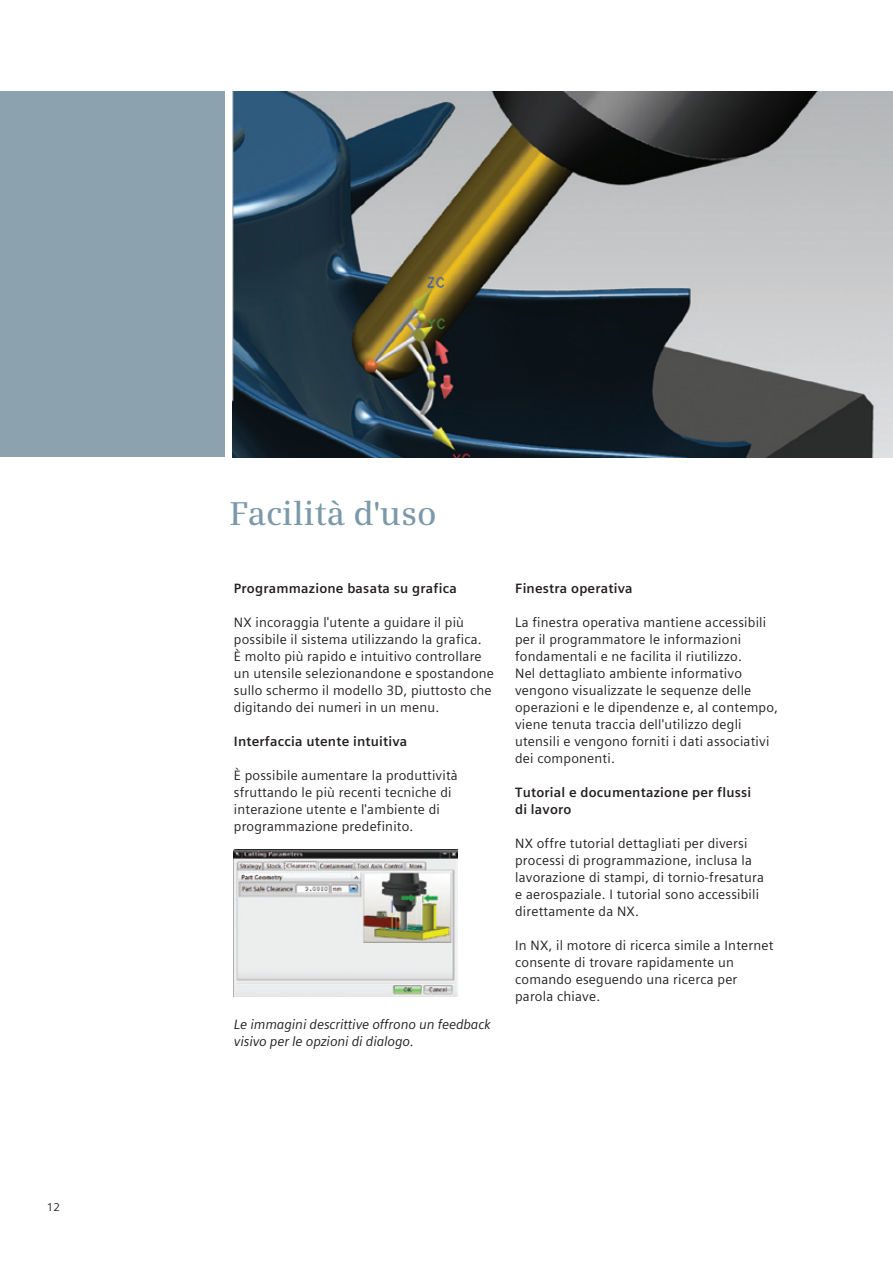
<style>
.page{position:relative;width:893px;height:1263px;background:#fff}
.page>*{position:absolute;margin:0;border:0;box-sizing:border-box;transform-origin:0 0}
._01__Headline__22pt{font:600 33px "Siemens Serif";letter-spacing:.005em;color:#7b99a9}
._02__Subhead___9pt_0{font:13.5px/17px "Siemens Sans Global";letter-spacing:.015em;color:#231f20}
._02__Subhead___9pt_0-2{font:700 13.5px/17px "Siemens Sans Global";letter-spacing:.015em;color:#231f20}
.t1{font:italic 13.5px/17px "Siemens Sans Global";letter-spacing:-.01em;color:#231f20}
.t2{font:11.25px "Siemens Sans Global";color:#231f20}
</style>
<div class="page">
<img style="left:233px;top:91px;width:660px;height:366px">
<img style="left:234px;top:849px;width:223px;height:147px">
<div style="left:0;top:91px;width:224px;height:366px;background:#8ca3af"></div>
<p class="t2" style="left:47px;top:1199px;width:15px">12</p>
<p class="_01__Headline__22pt" style="left:230px;top:494px;width:208px">Facilità d'uso</p>
<p class="_02__Subhead___9pt_0-2" style="left:234px;top:580px;width:224px">Programmazione basata su grafica</p>
<p class="_02__Subhead___9pt_0" style="left:234px;top:614px;width:262px">NX incoraggia l'utente a guidare il più possibile il sistema utilizzando la grafica.<br>È molto più rapido e intuitivo controllare un utensile selezionandone e spostandone sullo schermo il modello 3D, piuttosto che digitando dei numeri in un menu.</p>
<p class="_02__Subhead___9pt_0-2" style="left:234px;top:733px;width:175px">Interfaccia utente intuitiva</p>
<p class="_02__Subhead___9pt_0" style="left:234px;top:767px;width:225px">È possibile aumentare la produttività</p>
<p class="_02__Subhead___9pt_0" style="left:234px;top:784px;width:219px">sfruttando le più recenti tecniche di interazione utente e l'ambiente di programmazione predefinito.</p>
<p class="t1" style="left:234px;top:1016px;width:258px">Le immagini descrittive offrono un feedback visivo per le opzioni di dialogo.</p>
<p class="_02__Subhead___9pt_0-2" style="left:515px;top:580px;width:119px">Finestra operativa</p>
<p class="_02__Subhead___9pt_0" style="left:515px;top:614px;width:264px">La finestra operativa mantiene accessibili per il programmatore le informazioni fondamentali e ne facilita il riutilizzo.<br>Nel dettagliato ambiente informativo vengono visualizzate le sequenze delle operazioni e le dipendenze e, al contempo, viene tenuta traccia dell'utilizzo degli utensili e vengono forniti i dati associativi dei componenti.</p>
<p class="_02__Subhead___9pt_0-2" style="left:515px;top:784px;width:238px">Tutorial e documentazione per flussi di lavoro</p>
<p class="_02__Subhead___9pt_0" style="left:515px;top:835px;width:250px">NX offre tutorial dettagliati per diversi processi di programmazione, inclusa la lavorazione di stampi, di tornio-fresatura e aerospaziale. I tutorial sono accessibili direttamente da NX.</p>
<p class="_02__Subhead___9pt_0" style="left:515px;top:937px;width:260px">In NX, il motore di ricerca simile a Internet consente di trovare rapidamente un comando eseguendo una ricerca per parola chiave.</p>
</div>
